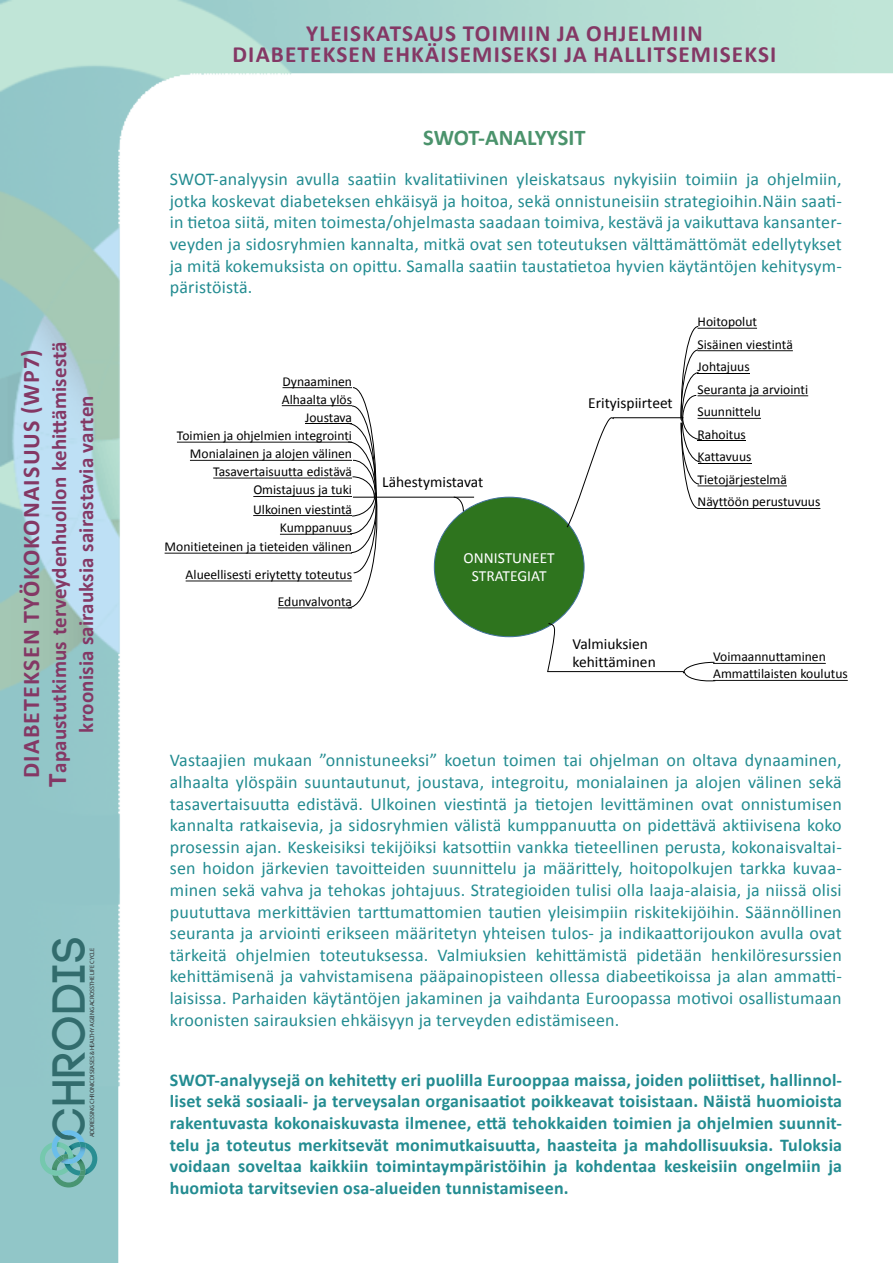
<style>
.page{position:relative;width:893px;height:1263px;background:#fff}
.page>*{position:absolute;margin:0;border:0;box-sizing:border-box;transform-origin:0 0}
.t1{font:700 46.2px "Code";letter-spacing:.05em;color:#326c6d}
.t2{font:700 24px "Calibri";letter-spacing:.05em;color:#843865}
.t3{font:700 23.25px "Calibri";letter-spacing:.05em;color:#843865}
.t4{font:700 22.5px "Calibri";color:#4b936c}
.t5{font:700 21px/27px "Calibri";letter-spacing:.01em;color:#843865;text-align:center}
.t6{font:18px/21.6px "Calibri";letter-spacing:.01em;color:#238c91;text-align:justify}
.t7{font:700 18px/21.6px "Calibri";letter-spacing:.01em;color:#238c91;text-align:justify}
.t8{font:15.45px/18.6px "Calibri";color:#000}
.t9{font:15.45px/18.6px "Calibri";color:#fff;text-align:center}
.t10{font:13.65px/18.5px "Calibri";color:#000}
.t11{font:6.15px "PT Sans";letter-spacing:-.025em;color:#323032}
.s1{font-size:27px}
</style>
<div class="page">
<img style="left:0;top:0;width:893px;height:1263px">
<svg style="left:40px;top:1130px;width:57px;height:57px;background:#74b7b7"></svg>
<div style="left:434px;top:497px;width:150px;height:140px;background:#2e741e;border-radius:50%"></div>
<hr style="left:613px;top:417px;width:70px;height:1px;background:#000">
<hr style="left:375px;top:497px;width:99px;height:1px;background:#000">
<hr style="left:547px;top:671px;width:136px;height:1px;background:#000">
<svg style="left:453px;top:497px;width:11px;height:15px"></svg>
<svg style="left:566px;top:415px;width:49px;height:113px"></svg>
<svg style="left:547px;top:622px;width:9px;height:51px"></svg>
<div style="left:712px;top:648px;width:181px;height:17px;background:#fff"></div>
<div style="left:712px;top:665px;width:181px;height:17px;background:#fff"></div>
<hr style="left:712px;top:647px;width:181px;height:1px;background:#fff">
<hr style="left:696px;top:332px;width:197px;height:1px;background:#fff">
<hr style="left:696px;top:354px;width:197px;height:1px;background:#fff">
<hr style="left:696px;top:377px;width:197px;height:1px;background:#fff">
<hr style="left:696px;top:400px;width:197px;height:1px;background:#fff">
<hr style="left:696px;top:422px;width:197px;height:1px;background:#fff">
<hr style="left:696px;top:445px;width:197px;height:1px;background:#fff">
<hr style="left:696px;top:467px;width:197px;height:1px;background:#fff">
<hr style="left:696px;top:490px;width:197px;height:1px;background:#fff">
<hr style="left:696px;top:309px;width:1px;height:204px;background:#fff">
<hr style="left:696px;top:309px;width:197px;height:1px;background:#fff">
<hr style="left:696px;top:512px;width:197px;height:1px;background:#fff">
<hr style="left:128px;top:389px;width:225px;height:1px;background:#fff">
<hr style="left:128px;top:407px;width:225px;height:1px;background:#fff">
<hr style="left:128px;top:425px;width:225px;height:1px;background:#fff">
<hr style="left:128px;top:444px;width:225px;height:1px;background:#fff">
<hr style="left:128px;top:462px;width:225px;height:1px;background:#fff">
<hr style="left:128px;top:480px;width:225px;height:1px;background:#fff">
<hr style="left:128px;top:498px;width:225px;height:1px;background:#fff">
<hr style="left:128px;top:518px;width:225px;height:1px;background:#fff">
<hr style="left:128px;top:536px;width:225px;height:1px;background:#fff">
<hr style="left:128px;top:556px;width:225px;height:1px;background:#fff">
<hr style="left:128px;top:591px;width:225px;height:1px;background:#fff">
<hr style="left:128px;top:371px;width:1px;height:239px;background:#fff">
<hr style="left:352px;top:371px;width:1px;height:239px;background:#fff">
<hr style="left:128px;top:371px;width:225px;height:1px;background:#fff">
<hr style="left:128px;top:609px;width:225px;height:1px;background:#fff">
<svg style="left:165px;top:387px;width:215px;height:221px"></svg>
<svg style="left:683px;top:662px;width:165px;height:20px"></svg>
<svg style="left:680px;top:326px;width:140px;height:183px"></svg>
<p class="t2" style="left:16px;top:778px;width:430px;rotate:-90deg">DIABETEKSEN TYÖKOKONAISUUS (WP7)</p>
<p class="t5" style="left:46px;top:787px;width:447px;rotate:-90deg"><span class="s1">T</span>apaustutkimus terveydenhuollon kehittämisestä kroonisia sairauksia sairastavia varten</p>
<p class="t1" style="left:46px;top:1140px;width:205px;rotate:-90deg">CHRoDIS</p>
<p class="t11" style="left:88px;top:1137px;width:191px;rotate:-90deg">ADDRESSING CHRONIC DISEASES &amp; HEALTHY AGEING ACROSS THE LIFE CYCLE</p>
<p class="t3" style="left:306px;top:19px;width:398px">YLEISKATSAUS TOIMIIN JA OHJELMIIN</p>
<p class="t3" style="left:233px;top:40px;width:545px">DIABETEKSEN EHKÄISEMISEKSI JA HALLITSEMISEKSI</p>
<p class="t4" style="left:423px;top:123px;width:164px">SWOT-ANALYYSIT</p>
<p class="t6" style="left:170px;top:168px;width:674px">SWOT-analyysin avulla saatiin kvalitatiivinen yleiskatsaus nykyisiin toimiin ja ohjelmiin, jotka koskevat diabeteksen ehkäisyä ja hoitoa, sekä onnistuneisiin strategioihin.Näin saati&shy;in tietoa siitä, miten toimesta/ohjelmasta saadaan toimiva, kestävä ja vaikuttava kansanter&shy;veyden ja sidosryhmien kannalta, mitkä ovat sen toteutuksen välttämättömät edellytykset ja mitä kokemuksista on opittu. Samalla saatiin taustatietoa hyvien käytäntöjen kehitysym&shy;päristöistä.</p>
<p class="t10" style="left:165px;top:372px;width:189px;text-align:right">Dynaaminen<br>Alhaalta ylös<br>Joustava<br>Toimien ja ohjelmien integrointi<br>Monialainen ja alojen välinen<br>Tasavertaisuutta edistävä<br>Omistajuus ja tuki<br>Ulkoinen viestintä<br>Kumppanuus<br>Monitieteinen ja tieteiden välinen</p>
<p class="t10" style="left:186px;top:561px;width:168px;line-height:26.8px;text-align:right">Alueellisesti eriytetty toteutus<br>Edunvalvonta</p>
<p class="t8" style="left:588px;top:393px;width:86px">Erityispiirteet</p>
<p class="t8" style="left:382px;top:473px;width:103px">Lähestymistavat</p>
<p class="t9" style="left:464px;top:548px;width:93px">ONNISTUNEET<br>STRATEGIAT</p>
<p class="t8" style="left:573px;top:634px;width:85px">Valmiuksien kehittäminen</p>
<p class="t10" style="left:697px;top:310px;width:124px;line-height:22.5px">Hoitopolut<br>Sisäinen viestintä<br>Johtajuus<br>Seuranta ja arviointi<br>Suunnittelu<br>Rahoitus<br>Kattavuus<br>Tietojärjestelmä<br>Näyttöön perustuvuus</p>
<p class="t10" style="left:713px;top:648px;width:136px;line-height:17px">Voimaannuttaminen<br>Ammattilaisten koulutus</p>
<p class="t6" style="left:170px;top:750px;width:674px">Vastaajien mukaan ”onnistuneeksi” koetun toimen tai ohjelman on oltava dynaaminen, alhaalta ylöspäin suuntautunut, joustava, integroitu, monialainen ja alojen välinen sekä tasavertaisuutta edistävä. Ulkoinen viestintä ja tietojen levittäminen ovat onnistumisen kannalta ratkaisevia, ja sidosryhmien välistä kumppanuutta on pidettävä aktiivisena koko prosessin ajan. Keskeisiksi tekijöiksi katsottiin vankka tieteellinen perusta, kokonaisvaltai&shy;sen hoidon järkevien tavoitteiden suunnittelu ja määrittely, hoitopolkujen tarkka kuvaa&shy;minen sekä vahva ja tehokas johtajuus. Strategioiden tulisi olla laaja-alaisia, ja niissä olisi puututtava merkittävien tarttumattomien tautien yleisimpiin riskitekijöihin. Säännöllinen seuranta ja arviointi erikseen määritetyn yhteisen tulos- ja indikaattorijoukon avulla ovat tärkeitä ohjelmien toteutuksessa. Valmiuksien kehittämistä pidetään henkilöresurssien kehittämisenä ja vahvistamisena pääpainopisteen ollessa diabeetikoissa ja alan ammatti&shy;laisissa. Parhaiden käytäntöjen jakaminen ja vaihdanta Euroopassa motivoi osallistumaan kroonisten sairauksien ehkäisyyn ja terveyden edistämiseen.</p>
<p class="t7" style="left:170px;top:1069px;width:674px">SWOT-analyysejä on kehitetty eri puolilla Eurooppaa maissa, joiden poliittiset, hallinnol&shy;liset sekä sosiaali- ja terveysalan organisaatiot poikkeavat toisistaan. Näistä huomioista rakentuvasta kokonaiskuvasta ilmenee, että tehokkaiden toimien ja ohjelmien suunnit&shy;telu ja toteutus merkitsevät monimutkaisuutta, haasteita ja mahdollisuuksia. Tuloksia voidaan soveltaa kaikkiin toimintaympäristöihin ja kohdentaa keskeisiin ongelmiin ja huomiota tarvitsevien osa-alueiden tunnistamiseen.</p>
</div>
